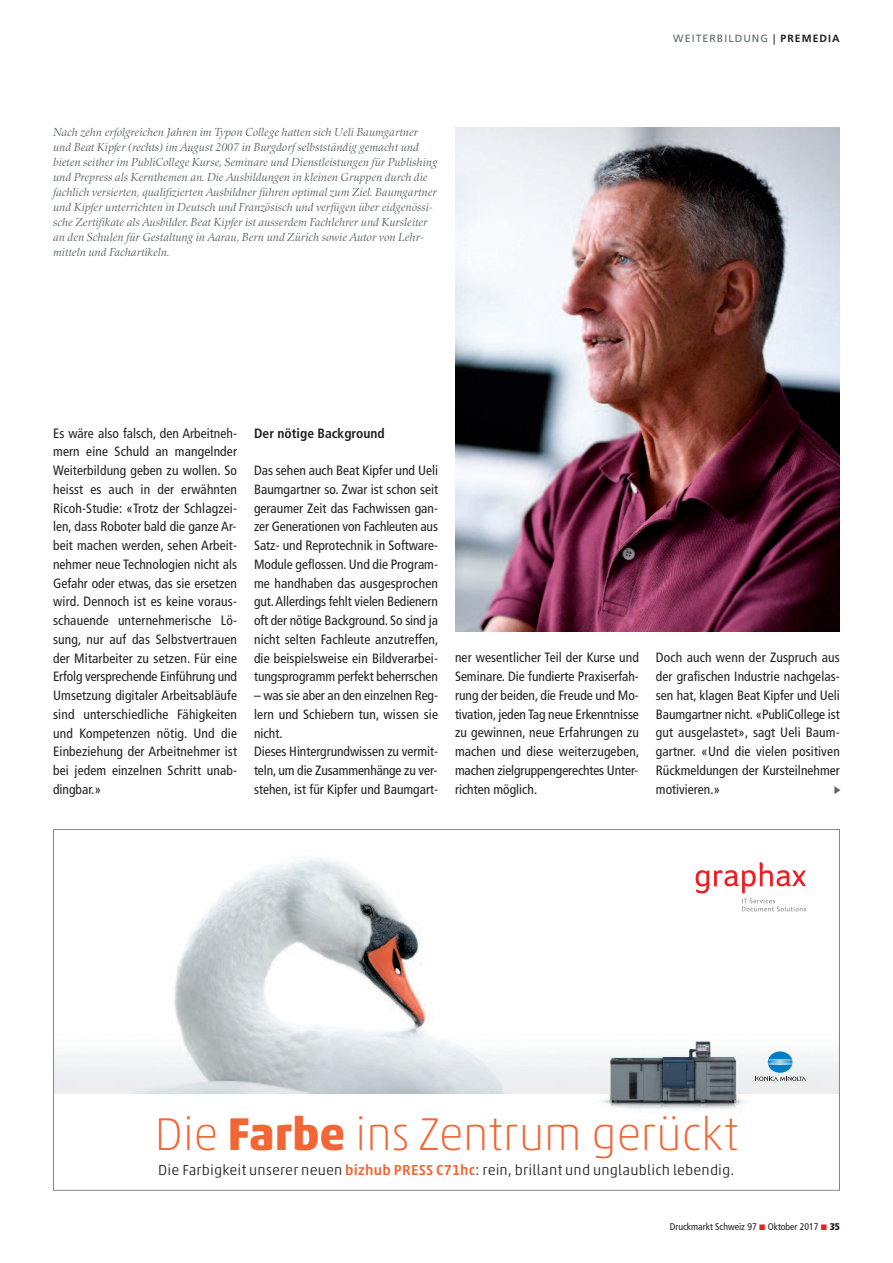
<style>
.page{position:relative;width:893px;height:1263px;background:#fff}
.page>*{position:absolute;margin:0;border:0;box-sizing:border-box;transform-origin:0 0}
.t1{font:100 46.5px "Akko Std";letter-spacing:-.01em;color:#f26636}
.t2{font:300 14.7px "Akko Std";letter-spacing:.01em;color:#231f20}
.t3{font:condensed 13.5px/18.8px "Frutiger LT Std";color:#231f20;text-align:justify}
.t4{font:700 condensed 13.5px "Frutiger LT Std";color:#231f20}
.t5{font:italic 12px/15px "Zapf Renais SB";color:#60696a}
.t6{font:10.5px "Frutiger LT Std";letter-spacing:.1em;color:#60696a}
.t7{font:condensed 9.75px "Frutiger LT Std";color:#231f20}
.s1{color:#231f20}
.s2{font-weight:700;color:#231f20}
.s3{font-weight:700}
.s4{font-weight:500;color:#f26636}
.s5{font-weight:900}
</style>
<div class="page">
<img style="left:455px;top:128px;width:385px;height:503px">
<svg style="left:55px;top:857px;width:783px;height:254px"></svg>
<p class="t5" style="left:53px;top:124px;width:386px">Nach zehn erfolgreichen Jahren im Typon College hatten sich Ueli Baumgartner und Beat Kipfer (rechts) im August 2007 in Burgdorf selbstständig gemacht und bieten seither im PubliCollege Kurse, Seminare und Dienstleistungen für Publishing und Prepress als Kernthemen an. Die Ausbildungen in kleinen Gruppen durch die fachlich versierten, qualifizierten Ausbildner führen optimal zum Ziel. Baumgartner und Kipfer unterrichten in Deutsch und Französisch und verfügen über eidgenössi&shy;sche Zertifikate als Ausbilder. Beat Kipfer ist ausserdem Fachlehrer und Kursleiter an den Schulen für Gestaltung in Aarau, Bern und Zürich sowie Autor von Lehr&shy;mitteln und Fachartikeln.</p>
<p class="t6" style="left:673px;top:34px;width:168px">WEITERBILDUNG <span class="s1">|</span> <span class="s2">PREMEDIA</span></p>
<p class="t3" style="left:53px;top:424px;width:185px">Es wäre also falsch, den Arbeitneh&shy;mern eine Schuld an mangelnder Weiterbildung geben zu wollen. So heisst es auch in der erwähnten Ricoh-Studie: «Trotz der Schlagzei&shy;len, dass Roboter bald die ganze Ar&shy;beit machen werden, sehen Arbeit&shy;nehmer neue Technologien nicht als Gefahr oder etwas, das sie ersetzen wird. Dennoch ist es keine voraus&shy;schauende unternehmerische Lö&shy;sung, nur auf das Selbstvertrauen der Mitarbeiter zu setzen. Für eine Erfolg versprechende Einführung und Umsetzung digitaler Arbeitsabläufe sind unterschiedliche Fähigkeiten und Kompetenzen nötig. Und die Einbeziehung der Arbeitnehmer ist bei jedem einzelnen Schritt unab&shy;dingbar.»</p>
<p class="t4" style="left:254px;top:427px;width:132px">Der nötige Background</p>
<p class="t3" style="left:254px;top:462px;width:186px">Das sehen auch Beat Kipfer und Ueli Baumgartner so. Zwar ist schon seit geraumer Zeit das Fachwissen gan&shy;zer Generationen von Fachleuten aus Satz- und Reprotechnik in Software-Module geflossen. Und die Program&shy;me handhaben das ausgesprochen gut.Allerdings fehlt vielen Bedienern oft der nötige Background. So sind ja nicht selten Fachleute anzutreffen, die beispielsweise ein Bildverarbei&shy;tungsprogramm perfekt beherrschen</p>
<p class="t3" style="left:254px;top:687px;width:185px;text-align:left">– was sie aber an den einzelnen Reg&shy;lern und Schiebern tun, wissen sie nicht.<br>Dieses Hintergrundwissen zu vermit&shy;teln, um die Zusammenhänge zu ver&shy;stehen, ist für Kipfer und Baumgart-</p>
<p class="t3" style="left:455px;top:649px;width:186px">ner wesentlicher Teil der Kurse und Seminare. Die fundierte Praxiserfah&shy;rung der beiden, die Freude und Mo&shy;tivation, jeden Tag neue Erkenntnisse zu gewinnen, neue Erfahrungen zu machen und diese weiterzugeben, machen zielgruppengerechtes Unter&shy;richten möglich.</p>
<p class="t3" style="left:656px;top:649px;width:185px">Doch auch wenn der Zuspruch aus der grafischen Industrie nachgelas&shy;sen hat, klagen Beat Kipfer und Ueli Baumgartner nicht. «PubliCollege ist gut ausgelastet», sagt Ueli Baum&shy;gartner. «Und die vielen positiven Rückmeldungen der Kursteilnehmer motivieren.»</p>
<h1 class="t1" style="left:154px;top:1118px;width:585px">Die <span class="s3">Farbe</span> ins Zentrum gerückt</h1>
<p class="t2" style="left:158px;top:1165px;width:578px">Die Farbigkeit unserer neuen <span class="s4">bizhub PRESS C71hc</span>: rein, brillant und unglaublich lebendig.</p>
<p class="t7" style="left:670px;top:1222px;width:171px">Druckmarkt Schweiz 97 Oktober 2017 <span class="s5">35</span></p>
</div>
